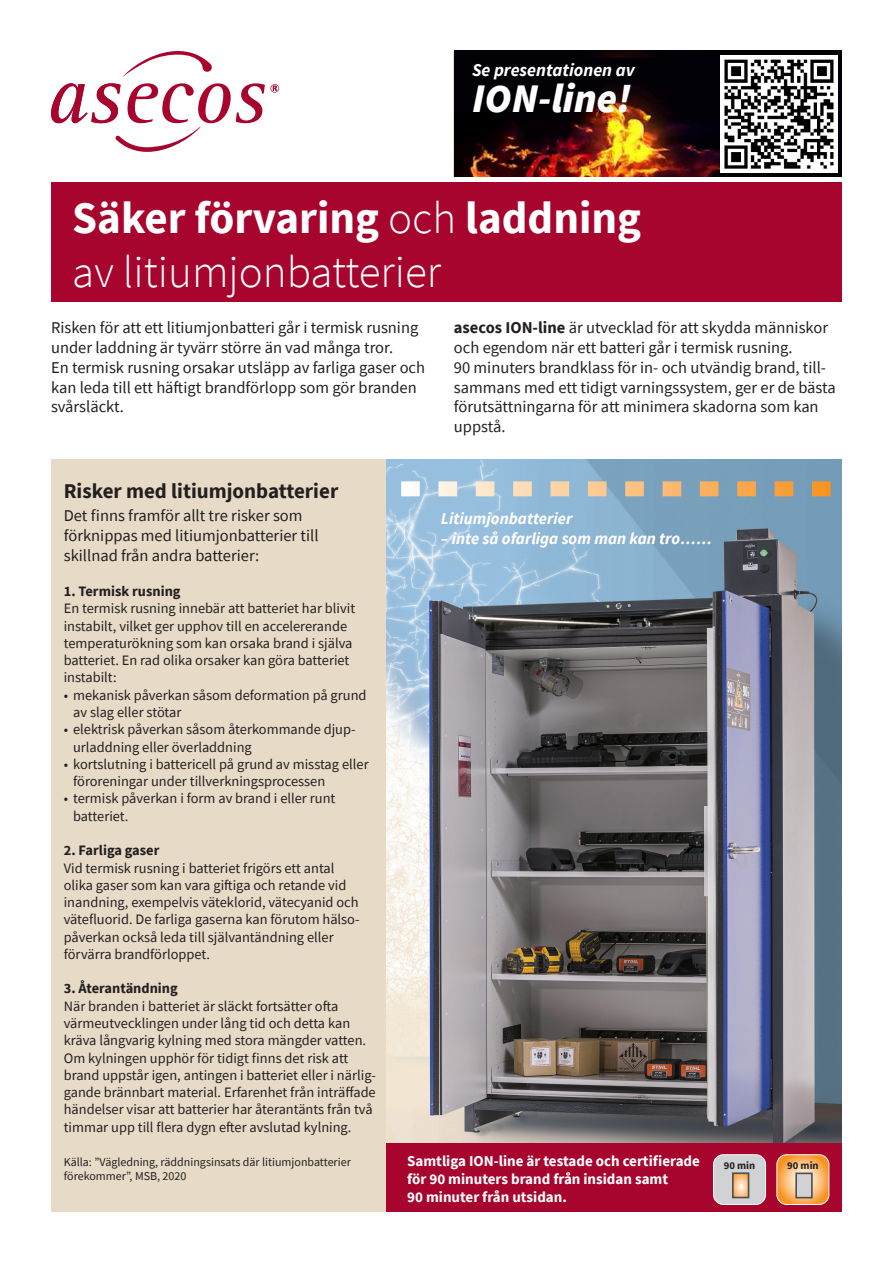
<style>
.page{position:relative;width:893px;height:1263px;background:#fff}
.page>*{position:absolute;margin:0;border:0;box-sizing:border-box;transform-origin:0 0}
.t1{font:300 45px/54px "Source Sans Pro";color:#fff}
.Styckeformat_2{font:italic 900 40.5px "Source Sans Pro";color:#fff}
.t2{font:700 21px "Source Sans Pro";color:#231f20}
.Styckeformat_2-2{font:italic 700 18px "Source Sans Pro";color:#fff}
.t3{font:16.5px/19.8px "Source Sans Pro";color:#231f20}
.t4{font:italic 700 16.5px "Source Sans Pro";color:#fff}
.Styckeformat_2-3{font:700 15px/18px "Source Sans Pro";color:#fff}
.t5{font:14.4px/17.2px "Source Sans Pro";color:#231f20}
.t6{font:700 14.4px "Source Sans Pro";color:#231f20}
.t7{font:12px/14.4px "Source Sans Pro";color:#231f20}
.t8{font:700 10.65px "Source Sans Pro";color:#231f20}
.s1{font-weight:700}
</style>
<div class="page">
<div style="left:51px;top:182px;width:791px;height:120px;background:#a7052d"></div>
<div style="left:51px;top:459px;width:791px;height:753px;background:#e7dbc7"></div>
<img style="left:387px;top:459px;width:455px;height:685px">
<svg style="left:401px;top:481px;width:430px;height:15px;background:#c2baaa"></svg>
<div style="left:387px;top:1144px;width:455px;height:68px;background:#a7052d"></div>
<div style="left:713px;top:1155px;width:53px;height:49px;background:#d1d2d4;border-radius:10px"></div>
<div style="left:713px;top:1154px;width:53px;height:51px;border:1px solid #fff;border-radius:10px"></div>
<svg style="left:735px;top:1175px;width:11px;height:20px"></svg>
<div style="left:732px;top:1172px;width:17px;height:26px;border:2px solid #4e4f50"></div>
<svg style="left:778px;top:1155px;width:51px;height:49px;background:#f7af63"></svg>
<div style="left:776px;top:1154px;width:53px;height:51px;border:1px solid #fff;border-radius:10px"></div>
<div style="left:795px;top:1172px;width:18px;height:26px;background:#d1d2d4;border:2px solid #4e4f50"></div>
<svg style="left:123px;top:51px;width:89px;height:26px"></svg>
<svg style="left:51px;top:83px;width:214px;height:69px"></svg>
<svg style="left:271px;top:84px;width:8px;height:8px"></svg>
<img style="left:455px;top:51px;width:387px;height:125px">
<img style="left:720px;top:55px;width:118px;height:118px">
<p class="Styckeformat_2-2" style="left:472px;top:58px;width:164px">Se presentationen av</p>
<p class="Styckeformat_2" style="left:472px;top:71px;width:161px">ION-line!</p>
<p class="t1" style="left:72px;top:191px;width:571px"><span class="s1">Säker förvaring</span> och <span class="s1">laddning </span>av litiumjonbatterier</p>
<p class="t3" style="left:51px;top:318px;width:369px">Risken för att ett litiumjonbatteri går i termisk rusning under laddning är tyvärr större än vad många tror.</p>
<p class="t3" style="left:51px;top:357px;width:376px">En termisk rusning orsakar utsläpp av farliga gaser och kan leda till ett häftigt brandförlopp som gör branden svårsläckt.</p>
<p class="t3" style="left:454px;top:318px;width:383px"><span class="s1">asecos ION-line</span> är utvecklad för att skydda människor och egendom när ett batteri går i termisk rusning.<br>90 minuters brandklass för in- och utvändig brand, till&shy;sammans med ett tidigt varningssystem, ger er de bästa förutsättningarna för att minimera skadorna som kan uppstå.</p>
<p class="t2" style="left:64px;top:477px;width:276px">Risker med litiumjonbatterier</p>
<p class="t3" style="left:64px;top:506px;width:256px">Det finns framför allt tre risker som förknippas med litiumjonbatterier till skillnad från andra batterier:</p>
<p class="t6" style="left:64px;top:581px;width:118px">1. Termisk rusning</p>
<p class="t5" style="left:64px;top:600px;width:293px">En termisk rusning innebär att batteriet har blivit instabilt, vilket ger upphov till en accelererande temperaturökning som kan orsaka brand i själva batteriet. En rad olika orsaker kan göra batteriet instabilt:</p>
<p class="t5" style="left:73px;top:686px;width:295px;text-indent:-9px">• mekanisk påverkan såsom deformation på grund av slag eller stötar</p>
<p class="t5" style="left:73px;top:721px;width:284px;text-indent:-9px">• elektrisk påverkan såsom återkommande djup&shy;urladdning eller överladdning</p>
<p class="t5" style="left:73px;top:755px;width:297px;text-indent:-9px">• kortslutning i battericell på grund av misstag eller föroreningar under tillverkningsprocessen</p>
<p class="t5" style="left:73px;top:790px;width:264px;text-indent:-9px">• termisk påverkan i form av brand i eller runt batteriet.</p>
<p class="t6" style="left:64px;top:841px;width:97px">2. Farliga gaser</p>
<p class="t5" style="left:64px;top:859px;width:297px">Vid termisk rusning i batteriet frigörs ett antal olika gaser som kan vara giftiga och retande vid inandning, exempelvis väteklorid, vätecyanid och vätefluorid. De farliga gaserna kan förutom hälso&shy;påverkan också leda till självantändning eller förvärra brandförloppet.</p>
<p class="t6" style="left:64px;top:979px;width:116px">3. Återantändning</p>
<p class="t5" style="left:64px;top:997px;width:314px">När branden i batteriet är släckt fortsätter ofta värmeutvecklingen under lång tid och detta kan kräva långvarig kylning med stora mängder vatten.<br>Om kylningen upphör för tidigt finns det risk att brand uppstår igen, antingen i batteriet eller i närlig&shy;gande brännbart material. Erfarenhet från inträffade händelser visar att batterier har återantänts från två timmar upp till flera dygn efter avslutad kylning.</p>
<p class="t7" style="left:64px;top:1155px;width:289px">Källa: ”Vägledning, räddningsinsats där litiumjonbatterier förekommer”, MSB, 2020</p>
<p class="t4" style="left:441px;top:507px;width:133px">Litiumjonbatterier</p>
<p class="t4" style="left:441px;top:527px;width:273px">– inte så ofarliga som man kan tro……</p>
<p class="Styckeformat_2-3" style="left:407px;top:1151px;width:294px">Samtliga ION-line är testade och certifierade för 90 minuters brand från insidan samt<br>90 minuter från utsidan.</p>
<p class="t8" style="left:724px;top:1158px;width:33px">90 min</p>
<p class="t8" style="left:787px;top:1158px;width:33px">90 min</p>
</div>
